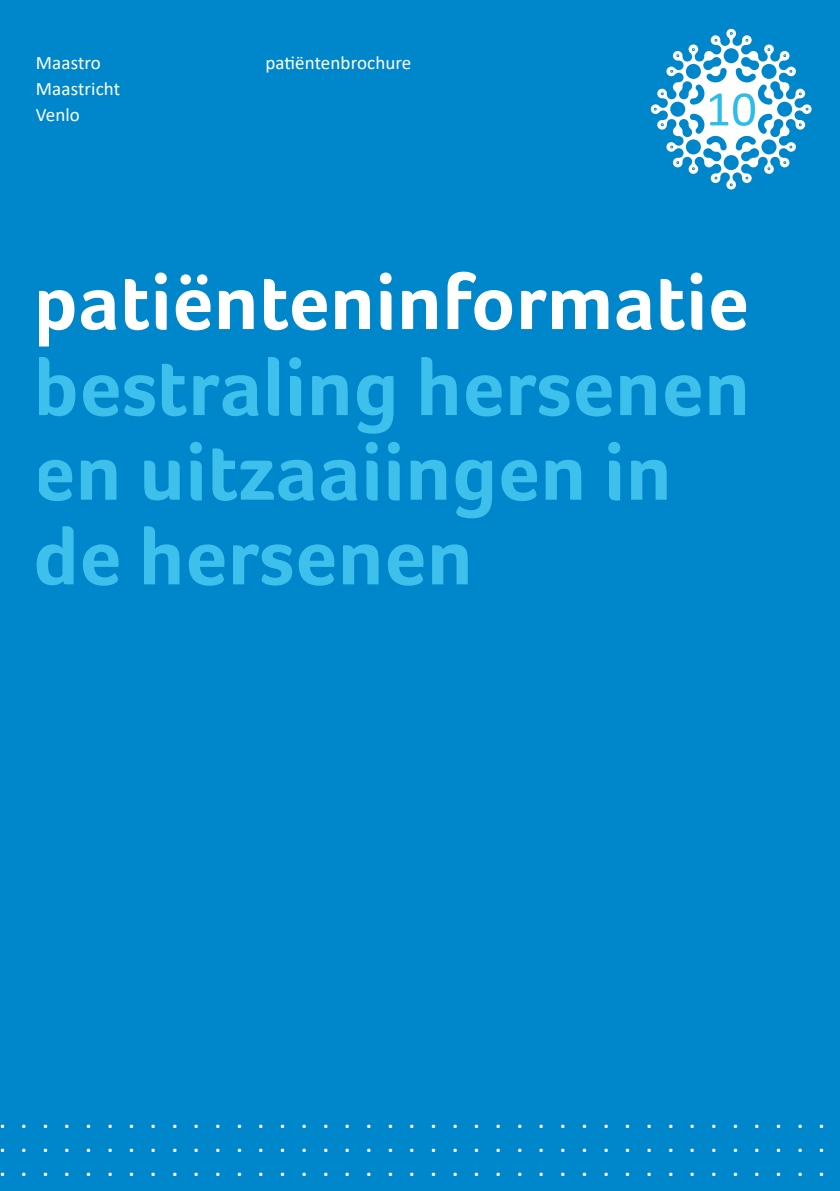
<style>
.page{position:relative;width:840px;height:1191px;background:#fff}
.page>*{position:absolute;margin:0;border:0;box-sizing:border-box;transform-origin:0 0}
.kopje_9_3_punt_cursief{font:700 82px/84.6px "Foco";letter-spacing:.005em;color:#3dc0ec}
.oud{font:700 80px "Foco";letter-spacing:.005em;color:#fff}
.kopje_9_3_punt_cursief-2{font:50px "Calibri";color:#2dbdeb}
.kopje_9_3_punt_cursief-3{font:30px "Calibri";color:#fff}
.kopje_9_3_punt_cursief-4{font:19px "Calibri";letter-spacing:.005em;color:#fff}
</style>
<div class="page">
<div style="left:0;top:0;width:839px;height:1191px;background:#0087cb"></div>
<svg style="left:650px;top:28px;width:161px;height:162px"></svg>
<p class="kopje_9_3_punt_cursief-4" style="left:36px;top:50px;width:66px">Maastro</p>
<p class="kopje_9_3_punt_cursief-4" style="left:265px;top:50px;width:147px">patiëntenbrochure</p>
<p class="kopje_9_3_punt_cursief-4" style="left:36px;top:76px;width:86px">Maastricht</p>
<p class="kopje_9_3_punt_cursief-4" style="left:36px;top:102px;width:46px">Venlo</p>
<p class="kopje_9_3_punt_cursief-2" style="left:705px;top:74px;width:52px">10</p>
<p class="oud" style="left:33px;top:249px;width:717px">patiënteninformatie</p>
<p class="kopje_9_3_punt_cursief" style="left:33px;top:344px;width:718px">bestraling hersenen en uitzaaiingen in</p>
<p class="kopje_9_3_punt_cursief" style="left:33px;top:513px;width:441px">de hersenen</p>
<p class="kopje_9_3_punt_cursief-3" style="left:-1px;top:1097px;width:828px">. . . . . . . . . . . . . . . . . . . . . . . . . . . . . . . . . . . . . . .</p>
<p class="kopje_9_3_punt_cursief-3" style="left:-1px;top:1121px;width:828px">. . . . . . . . . . . . . . . . . . . . . . . . . . . . . . . . . . . . . . .</p>
<p class="kopje_9_3_punt_cursief-3" style="left:-1px;top:1145px;width:828px">. . . . . . . . . . . . . . . . . . . . . . . . . . . . . . . . . . . . . . .</p>
</div>
